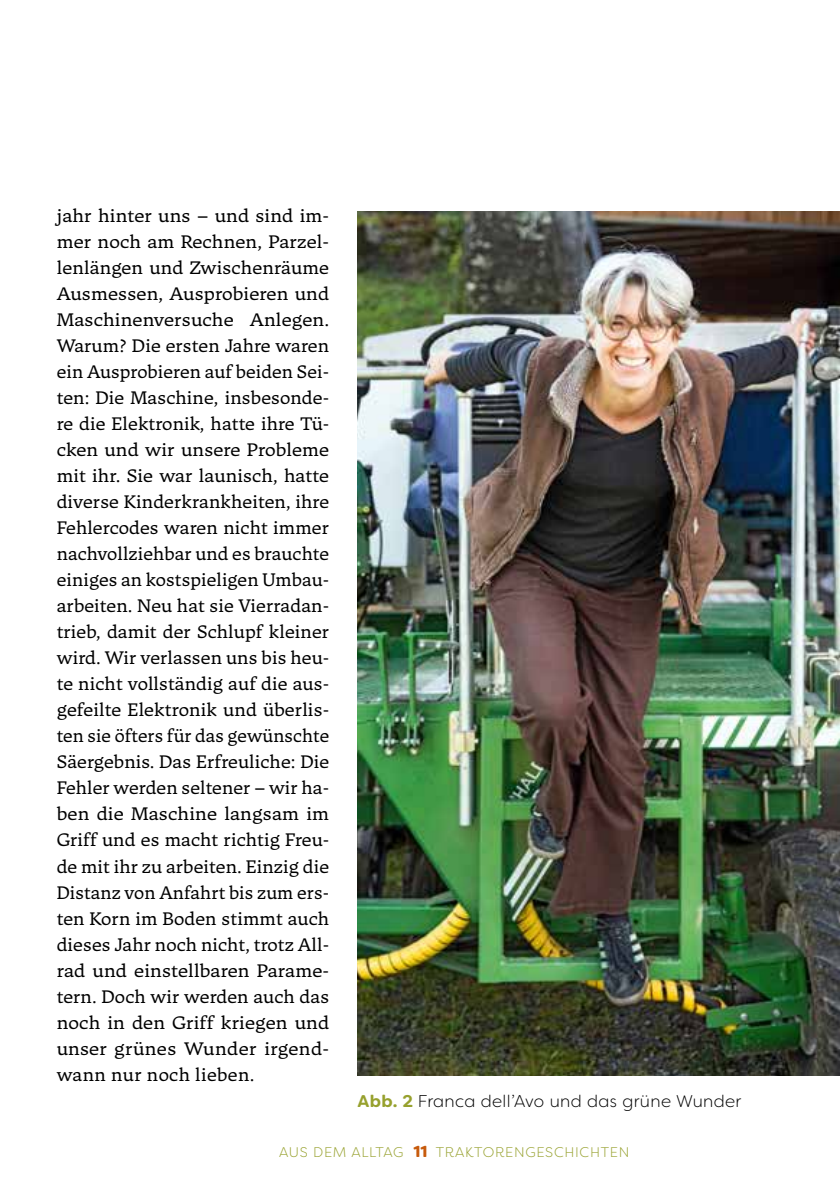
<style>
.page{position:relative;width:840px;height:1191px;background:#fff}
.page>*{position:absolute;margin:0;border:0;box-sizing:border-box;transform-origin:0 0}
.t1{font:18px/26px "Tuna";letter-spacing:.02em;color:#000;text-align:justify}
.t2{font:300 17px "Filson Soft";letter-spacing:.02em;color:#000}
.t3{font:300 14px "Filson Soft";letter-spacing:.05em;color:#97a12e}
.s1{font-weight:700;color:#97a12e}
.s2{font-weight:900;font-size:16px;color:#c75b0d}
</style>
<div class="page">
<img style="left:357px;top:211px;width:482px;height:864px">
<p class="t1" style="left:57px;top:203px;width:274px">jahr hinter uns – und sind im&shy;mer noch am Rechnen, Parzel&shy;lenlängen und Zwischenräume Ausmessen, Ausprobieren und Maschinenversuche Anlegen.<br>Warum? Die ersten Jahre waren ein Ausprobieren auf beiden Sei&shy;ten: Die Maschine, insbesonde&shy;re die Elektronik, hatte ihre Tü&shy;cken und wir unsere Probleme mit ihr. Sie war launisch, hatte diverse Kinderkrankheiten, ihre Fehlercodes waren nicht immer nachvollziehbar und es brauchte einiges an kostspieligen Umbau&shy;arbeiten. Neu hat sie Vierradan&shy;trieb, damit der Schlupf kleiner wird. Wir verlassen uns bis heu&shy;te nicht vollständig auf die aus&shy;gefeilte Elektronik und überlis&shy;ten sie öfters für das gewünschte Säergebnis. Das Erfreuliche: Die Fehler werden seltener – wir ha&shy;ben die Maschine langsam im Griff und es macht richtig Freu&shy;de mit ihr zu arbeiten. Einzig die Distanz von Anfahrt bis zum ers&shy;ten Korn im Boden stimmt auch dieses Jahr noch nicht, trotz All&shy;rad und einstellbaren Parame&shy;tern. Doch wir werden auch das noch in den Griff kriegen und unser grünes Wunder irgend&shy;wann nur noch lieben.</p>
<p class="t2" style="left:357px;top:1090px;width:385px"><span class="s1">Abb. 2</span> Franca dell’Avo und das grüne Wunder</p>
<p class="t3" style="left:279px;top:1143px;width:351px">AUS DEM ALLTAG <span class="s2">11</span> TRAKTORENGESCHICHTEN</p>
</div>
